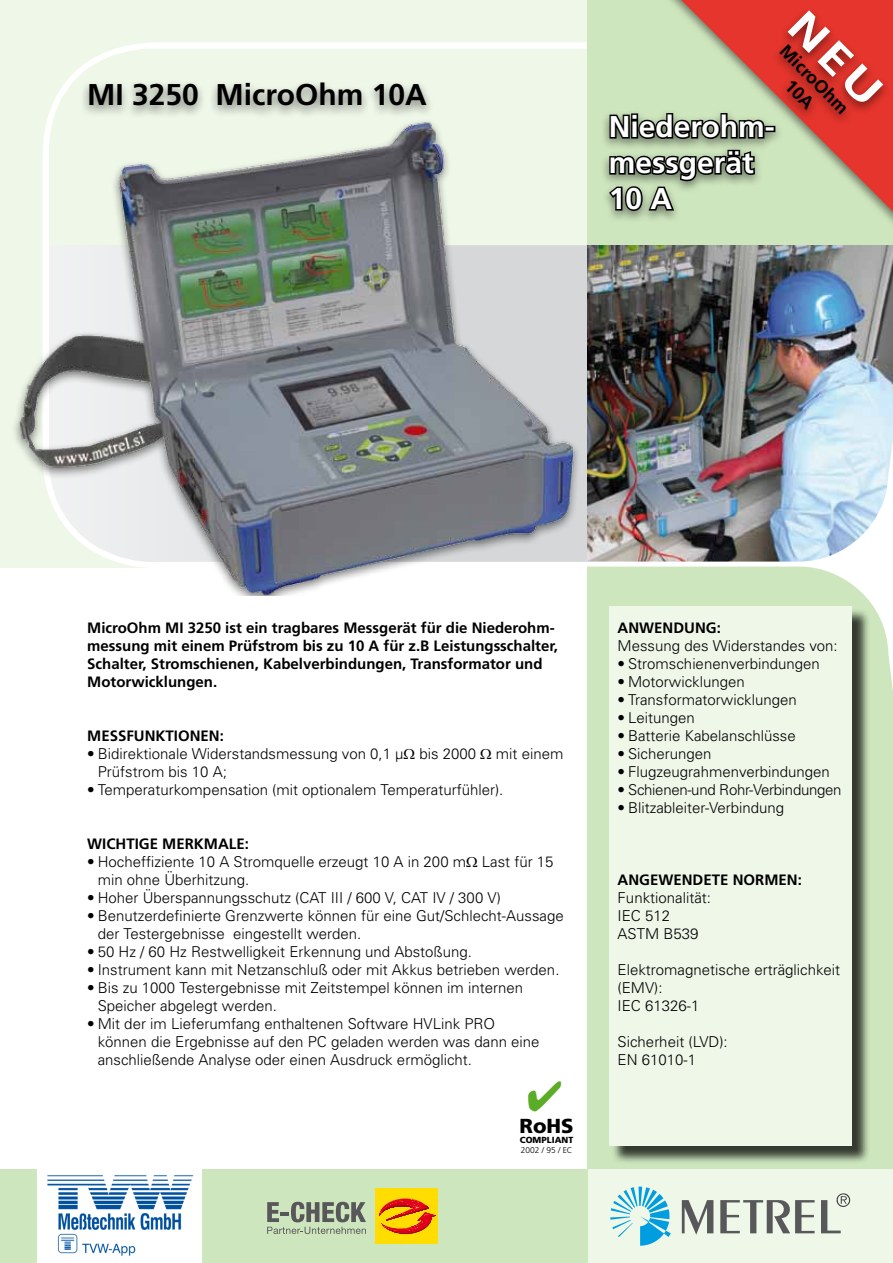
<style>
.page{position:relative;width:893px;height:1263px;background:#fff}
.page>*{position:absolute;margin:0;border:0;box-sizing:border-box;transform-origin:0 0}
.t1{font:700 30px/36px "Frutiger PC";color:#fff}
.t2{font:700 30px "Frutiger PC";color:#000}
.t3{font:900 20.25px "Frutiger";color:#000}
.t4{font:700 18px/21px "Frutiger PC";color:#000;text-align:center}
.t5{font:300 15px/18px "Univers PC";color:#000}
.t6{font:700 15px/18px "Frutiger PC";color:#000}
.t7{font:300 15px "Univers PC";letter-spacing:-.02em;color:#000}
.t8{font:900 8.85px "Frutiger";color:#000}
.t9{font:8.4px "Frutiger 55 Roman";color:#000}
</style>
<div class="page">
<div style="left:0;top:0;width:648px;height:568px;background:#eff7e9"></div>
<svg style="left:60px;top:42px;width:528px;height:49px"></svg>
<div style="left:588px;top:0;width:305px;height:245px;background:#cee6be"></div>
<div style="left:588px;top:566px;width:305px;height:697px;background:#cee6be"></div>
<div style="left:611px;top:608px;width:259px;height:556px;background:#000;opacity:.75"></div>
<div style="left:609px;top:606px;width:242px;height:539px;background:#eff7e9"></div>
<div style="left:588px;top:1169px;width:305px;height:94px;background:#eff7e9"></div>
<div style="left:0;top:1169px;width:588px;height:94px;background:#cee6be"></div>
<svg style="left:610px;top:1186px;width:61px;height:60px"></svg>
<svg style="left:682px;top:1193px;width:169px;height:42px"></svg>
<img style="left:678px;top:245px;width:215px;height:187px">
<img style="left:587px;top:432px;width:306px;height:268px">
<img style="left:14px;top:91px;width:664px;height:504px">
<div style="left:600px;top:109px;width:184px;height:115px;background:#000;opacity:.5"></div>
<div style="left:661px;top:0;width:232px;height:236px;background:#cee6be"></div>
<div style="left:81px;top:78px;width:354px;height:41px;background:#000;opacity:.5"></div>
<div style="left:375px;top:1188px;width:63px;height:56px;background:#fd0"></div>
<svg style="left:379px;top:1198px;width:57px;height:36px"></svg>
<svg style="left:267px;top:1202px;width:99px;height:32px"></svg>
<img style="left:38px;top:1169px;width:163px;height:94px">
<svg style="left:607px;top:0;width:286px;height:213px"></svg>
<h1 class="t2" style="left:87px;top:77px;width:341px">MI 3250 MicroOhm 10A</h1>
<p class="t4" style="left:790px;top:40px;width:90px;rotate:45deg">MicroOhm<br>10A</p>
<h1 class="t1" style="left:609px;top:108px;width:168px">Niederohm&shy;messgerät<br>10 A</h1>
<p class="t6" style="left:87px;top:618px;width:472px">MicroOhm MI 3250 ist ein tragbares Messgerät für die Niederohm&shy;messung mit einem Prüfstrom bis zu 10 A für z.B Leistungsschalter, Schalter, Stromschienen, Kabelverbindungen, Transformator und Motorwicklungen.</p>
<p class="t6" style="left:87px;top:726px;width:138px">MESSFUNKTIONEN:</p>
<p class="t5" style="left:87px;top:744px;width:390px">• Bidirektionale Widerstandsmessung von 0,1 μ bis 2000</p>
<p class="t5" style="left:496px;top:744px;width:69px">mit einem</p>
<p class="t5" style="left:98px;top:762px;width:131px">Prüfstrom bis 10 A;</p>
<p class="t5" style="left:87px;top:780px;width:418px">• Temperaturkompensation (mit optionalem Temperaturfühler).</p>
<p class="t6" style="left:87px;top:834px;width:163px">WICHTIGE MERKMALE:</p>
<p class="t5" style="left:98px;top:852px;width:457px;text-indent:-10px">• Hocheffiziente 10 A Stromquelle erzeugt 10 A in 200 m Last für 15 min ohne Überhitzung.</p>
<p class="t5" style="left:87px;top:888px;width:415px">• Hoher Überspannungsschutz (CAT III / 600 V, CAT IV / 300 V)</p>
<p class="t5" style="left:98px;top:906px;width:467px;text-indent:-10px">• Benutzerdefinierte Grenzwerte können für eine Gut/Schlecht-Aussage der Testergebnisse eingestellt werden.</p>
<p class="t5" style="left:87px;top:942px;width:386px">• 50 Hz / 60 Hz Restwelligkeit Erkennung und Abstoßung.</p>
<p class="t5" style="left:87px;top:960px;width:474px">• Instrument kann mit Netzanschluß oder mit Akkus betrieben werden.</p>
<p class="t5" style="left:98px;top:978px;width:427px;text-indent:-10px">• Bis zu 1000 Testergebnisse mit Zeitstempel können im internen<br>Speicher abgelegt werden.</p>
<p class="t5" style="left:98px;top:1014px;width:443px;text-indent:-10px">• Mit der im Lieferumfang enthaltenen Software HVLink PRO können die Ergebnisse auf den PC geladen werden was dann eine anschließende Analyse oder einen Ausdruck ermöglicht.</p>
<h2 class="t3" style="left:520px;top:1114px;width:56px">RoHS</h2>
<p class="t8" style="left:520px;top:1135px;width:55px">COMPLIANT</p>
<p class="t9" style="left:521px;top:1145px;width:53px">2002 / 95 / EC</p>
<p class="t6" style="left:618px;top:618px;width:105px">ANWENDUNG:</p>
<p class="t5" style="left:618px;top:636px;width:222px">Messung des Widerstandes von:</p>
<p class="t5" style="left:618px;top:654px;width:204px">• Stromschienenverbindungen</p>
<p class="t5" style="left:618px;top:672px;width:129px">• Motorwicklungen</p>
<p class="t5" style="left:618px;top:690px;width:181px">• Transformatorwicklungen</p>
<p class="t5" style="left:618px;top:708px;width:79px">• Leitungen</p>
<p class="t5" style="left:618px;top:726px;width:180px">• Batterie Kabelanschlüsse</p>
<p class="t5" style="left:618px;top:744px;width:95px">• Sicherungen</p>
<p class="t5" style="left:618px;top:762px;width:214px">• Flugzeugrahmenverbindungen</p>
<p class="t7" style="left:618px;top:780px;width:225px">• Schienen-und Rohr-Verbindungen</p>
<p class="t5" style="left:618px;top:798px;width:168px">• Blitzableiter-Verbindung</p>
<p class="t6" style="left:618px;top:870px;width:186px">ANGEWENDETE NORMEN:</p>
<p class="t5" style="left:618px;top:888px;width:95px">Funktionalität:<br>IEC 512<br>ASTM B539</p>
<p class="t5" style="left:618px;top:960px;width:224px">Elektromagnetische erträglichkeit (EMV):<br>IEC 61326-1</p>
<p class="t5" style="left:618px;top:1032px;width:112px">Sicherheit (LVD):<br>EN 61010-1</p>
</div>
